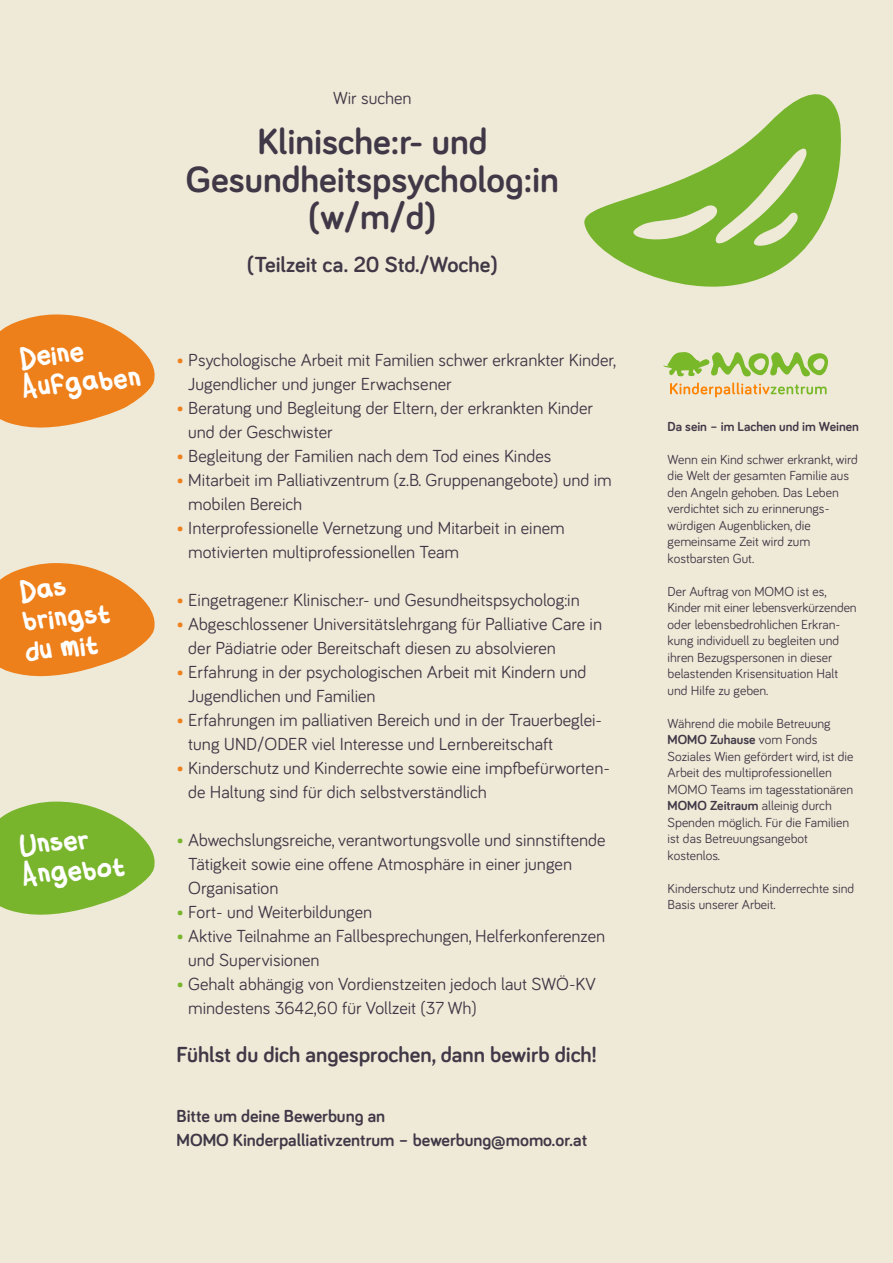
<style>
.page{position:relative;width:893px;height:1263px;background:#efead7}
.page>*{position:absolute;margin:0;border:0;box-sizing:border-box;transform-origin:0 0}
.t1{font:700 37.5px/37.5px "Bariol";color:#403847;text-align:center}
.t2{font:25.8px/30px "Flabby Bumshandwriting";color:#fff}
.t3{font:700 22.5px "Bariol";color:#403847}
.t4{font:18px/24px "Bariol";color:#403847}
.t5{font:700 18px/24px "Bariol";color:#403847}
.t6{font:13.5px/16.5px "Bariol";color:#403847}
.t7{font:700 13.5px "Bariol";color:#403847}
.s1{color:#ee801c}
.s2{color:#78b52d}
.s3{font-weight:700}
</style>
<div class="page">
<svg style="left:0;top:314px;width:155px;height:114px"></svg>
<svg style="left:0;top:563px;width:155px;height:113px"></svg>
<svg style="left:0;top:801px;width:155px;height:114px"></svg>
<svg style="left:670px;top:382px;width:157px;height:15px"></svg>
<svg style="left:663px;top:352px;width:165px;height:24px"></svg>
<svg style="left:584px;top:94px;width:257px;height:193px"></svg>
<h2 class="t2" style="left:18px;top:341px;width:120px;rotate:-5deg">Deine<br>Aufgaben</h2>
<h2 class="t2" style="left:18px;top:575px;width:90px;rotate:-5deg">Das bringst du mit</h2>
<h2 class="t2" style="left:18px;top:829px;width:105px;rotate:-5deg">Unser<br>Angebot</h2>
<p class="t4" style="left:333px;top:85px;width:80px">Wir suchen</p>
<h1 class="t1" style="left:186px;top:122px;width:374px">Klinische:r- und<br>Gesundheitspsycholog:in (w/m/d)</h1>
<p class="t3" style="left:247px;top:249px;width:252px">(Teilzeit ca. 20 Std./Woche)</p>
<p class="t4" style="left:188px;top:347px;width:429px;text-indent:-12px"><span class="s1">•</span> Psychologische Arbeit mit Familien schwer erkrankter Kinder,<br>Jugendlicher und junger Erwachsener</p>
<p class="t4" style="left:188px;top:395px;width:406px;text-indent:-12px"><span class="s1">•</span> Beratung und Begleitung der Eltern, der erkrankten Kinder und der Geschwister</p>
<p class="t4" style="left:176px;top:443px;width:377px"><span class="s1">•</span> Begleitung der Familien nach dem Tod eines Kindes</p>
<p class="t4" style="left:188px;top:467px;width:425px;text-indent:-12px"><span class="s1">•</span> Mitarbeit im Palliativzentrum (z.B. Gruppenangebote) und im mobilen Bereich</p>
<p class="t4" style="left:188px;top:515px;width:378px;text-indent:-12px"><span class="s1">•</span> Interprofessionelle Vernetzung und Mitarbeit in einem motivierten multiprofessionellen Team</p>
<p class="t4" style="left:176px;top:587px;width:405px"><span class="s1">•</span> Eingetragene:r Klinische:r- und Gesundheitspsycholog:in</p>
<p class="t4" style="left:188px;top:611px;width:415px;text-indent:-12px"><span class="s1">•</span> Abgeschlossener Universitätslehrgang für Palliative Care in der Pädiatrie oder Bereitschaft diesen zu absolvieren</p>
<p class="t4" style="left:188px;top:659px;width:400px;text-indent:-12px"><span class="s1">•</span> Erfahrung in der psychologischen Arbeit mit Kindern und<br>Jugendlichen und Familien</p>
<p class="t4" style="left:188px;top:707px;width:415px;text-indent:-12px"><span class="s1">•</span> Erfahrungen im palliativen Bereich und in der Trauerbeglei&shy;tung UND/ODER viel Interesse und Lernbereitschaft</p>
<p class="t4" style="left:188px;top:755px;width:423px;text-indent:-12px"><span class="s1">•</span> Kinderschutz und Kinderrechte sowie eine impfbefürworten&shy;de Haltung sind für dich selbstverständlich</p>
<p class="t4" style="left:188px;top:827px;width:419px;text-indent:-12px"><span class="s2">•</span> Abwechslungsreiche, verantwortungsvolle und sinnstiftende<br>Tätigkeit sowie eine offene Atmosphäre in einer jungen<br>Organisation</p>
<p class="t4" style="left:176px;top:899px;width:197px"><span class="s2">•</span> Fort- und Weiterbildungen</p>
<p class="t4" style="left:188px;top:923px;width:418px;text-indent:-12px"><span class="s2">•</span> Aktive Teilnahme an Fallbesprechungen, Helferkonferenzen und Supervisionen</p>
<p class="t4" style="left:188px;top:971px;width:409px;text-indent:-12px"><span class="s2">•</span> Gehalt abhängig von Vordienstzeiten jedoch laut SWÖ-KV mindestens 3642,60 für Vollzeit (37 Wh)</p>
<p class="t3" style="left:176px;top:1039px;width:422px">Fühlst du dich angesprochen, dann bewirb dich!</p>
<p class="t5" style="left:176px;top:1103px;width:412px">Bitte um deine Bewerbung an<br>MOMO Kinderpalliativzentrum – bewerbung@momo.or.at</p>
<p class="t7" style="left:668px;top:417px;width:193px">Da sein – im Lachen und im Weinen</p>
<p class="t6" style="left:668px;top:450px;width:192px">Wenn ein Kind schwer erkrankt, wird die Welt der gesamten Familie aus den Angeln gehoben. Das Leben verdichtet sich zu erinnerungs&shy;würdigen Augenblicken, die gemeinsame Zeit wird zum kostbarsten Gut.</p>
<p class="t6" style="left:668px;top:582px;width:191px">Der Auftrag von MOMO ist es,<br>Kinder mit einer lebensverkürzenden oder lebensbedrohlichen Erkran&shy;kung individuell zu begleiten und ihren Bezugspersonen in dieser belastenden Krisensituation Halt und Hilfe zu geben.</p>
<p class="t6" style="left:668px;top:714px;width:187px">Während die mobile Betreuung<br><span class="s3">MOMO Zuhause</span> vom Fonds<br>Soziales Wien gefördert wird, ist die<br>Arbeit des multiprofessionellen<br>MOMO Teams im tagesstationären<br><span class="s3">MOMO Zeitraum</span> alleinig durch<br>Spenden möglich. Für die Familien ist das Betreuungsangebot kostenlos.</p>
<p class="t6" style="left:668px;top:879px;width:188px">Kinderschutz und Kinderrechte sind<br>Basis unserer Arbeit.</p>
</div>
